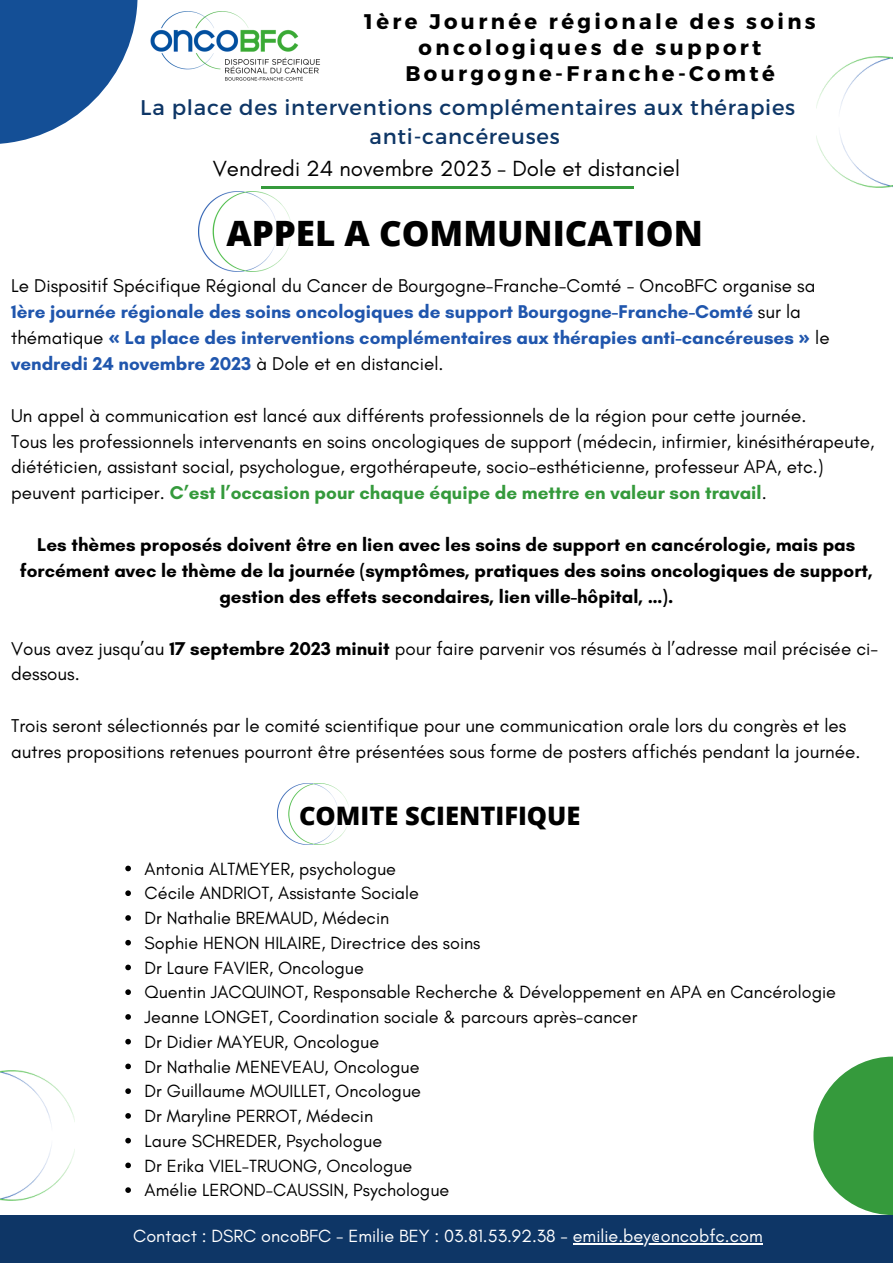
<style>
.page{position:relative;width:893px;height:1264px;background:#fff}
.page>*{position:absolute;margin:0;border:0;box-sizing:border-box;transform-origin:0 0}
.t1{font:800 34.95px "Open Sans";color:#000}
.t2{font:800 25.5px "Open Sans";color:#000}
.t3{font:22.35px "Glacial Indifference";color:#000}
.t4{font:700 21.15px/25.8px "Montserrat";letter-spacing:.16em;color:#000;text-align:center}
.t5{font:21.15px "Montserrat";letter-spacing:.035em;color:#0e3666}
.t6{font:18.9px/25.8px "Glacial Indifference";color:#000}
.t7{font:700 18.9px/25.8px "Glacial Indifference";color:#000;text-align:center}
.t8{font:700 18.9px/25.8px "Glacial Indifference";color:#2056ad}
.t9{font:18px "Glacial Indifference";color:#000}
.t10{font:18px "Glacial Indifference";color:#fff}
.s1{font-weight:400;color:#000}
.s2{font-family:"Noto Sans"}
.s3{font-weight:700;color:#359a3c}
.s4{font-weight:700}
</style>
<div class="page">
<div style="left:0;top:1214px;width:892px;height:48px;background:#0e3666"></div>
<svg style="left:0;top:0;width:138px;height:144px;fill:#144f96"></svg>
<img style="left:150px;top:11px;width:170px;height:70px">
<svg style="left:813px;top:1056px;width:79px;height:158px;fill:#359a3c"></svg>
<img style="left:198px;top:192px;width:92px;height:79px">
<hr style="left:261px;top:186px;width:372px;height:2px;background:#359a3c">
<img style="left:816px;top:57px;width:76px;height:130px">
<img style="left:0;top:1070px;width:74px;height:130px">
<img style="left:277px;top:784px;width:71px;height:60px">
<svg style="left:125px;top:865px;width:6px;height:6px"></svg>
<svg style="left:125px;top:890px;width:6px;height:6px"></svg>
<svg style="left:125px;top:915px;width:6px;height:5px"></svg>
<svg style="left:125px;top:939px;width:6px;height:6px"></svg>
<svg style="left:125px;top:964px;width:6px;height:6px"></svg>
<svg style="left:125px;top:989px;width:6px;height:6px"></svg>
<svg style="left:125px;top:1014px;width:6px;height:5px"></svg>
<svg style="left:125px;top:1038px;width:6px;height:6px"></svg>
<svg style="left:125px;top:1063px;width:6px;height:6px"></svg>
<svg style="left:125px;top:1088px;width:6px;height:5px"></svg>
<svg style="left:125px;top:1113px;width:6px;height:5px"></svg>
<svg style="left:125px;top:1137px;width:6px;height:6px"></svg>
<svg style="left:125px;top:1162px;width:6px;height:6px"></svg>
<svg style="left:125px;top:1187px;width:6px;height:5px"></svg>
<hr style="left:572px;top:1243px;width:190px;height:1px;background:#fff">
<p class="t4" style="left:364px;top:8px;width:453px">1ère Journée régionale des soins oncologiques de support<br>Bourgogne-Franche-Comté</p>
<p class="t5" style="left:140px;top:94px;width:656px">La place des interventions complémentaires aux thérapies</p>
<p class="t5" style="left:369px;top:122px;width:191px">anti-cancéreuses</p>
<p class="t3" style="left:213px;top:154px;width:469px">Vendredi 24 novembre 2023 - Dole et distanciel</p>
<p class="t1" style="left:226px;top:209px;width:478px">APPEL A COMMUNICATION</p>
<p class="t6" style="left:11px;top:273px;width:805px">Le Dispositif Spécifique Régional du Cancer de Bourgogne-Franche-Comté - OncoBFC organise sa</p>
<p class="t8" style="left:11px;top:299px;width:819px">1ère journée régionale des soins oncologiques de support Bourgogne-Franche-Comté <span class="s1">sur la thématique</span> <span class="s2">«</span> La place des interventions complémentaires aux thérapies anti-cancéreuses <span class="s2">»</span> <span class="s1">le </span>vendredi 24 novembre 2023 <span class="s1">à Dole et en distanciel.</span></p>
<p class="t6" style="left:11px;top:402px;width:796px">Un appel à communication est lancé aux différents professionnels de la région pour cette journée.</p>
<p class="t6" style="left:11px;top:428px;width:864px">Tous les professionnels intervenants en soins oncologiques de support (médecin, infirmier, kinésithérapeute, diététicien, assistant social, psychologue, ergothérapeute, socio-esthéticienne, professeur APA, etc.) peuvent participer. <span class="s3">C’est l’occasion pour chaque équipe de mettre en valeur son travail</span>.</p>
<p class="t7" style="left:20px;top:531px;width:854px">Les thèmes proposés doivent être en lien avec les soins de support en cancérologie, mais pas forcément avec le thème de la journée (symptômes, pratiques des soins oncologiques de support, gestion des effets secondaires, lien ville-hôpital, …).</p>
<p class="t6" style="left:11px;top:635px;width:868px">Vous avez jusqu’au <span class="s4">17 septembre 2023 minuit</span> pour faire parvenir vos résumés à l’adresse mail précisée ci&shy;dessous.</p>
<p class="t6" style="left:11px;top:712px;width:850px">Trois seront sélectionnés par le comité scientifique pour une communication orale lors du congrès et les autres propositions retenues pourront être présentées sous forme de posters affichés pendant la journée.</p>
<p class="t2" style="left:299px;top:797px;width:283px">COMITE SCIENTIFIQUE</p>
<p class="t9" style="left:145px;top:857px;width:253px">Antonia ALTMEYER, psychologue</p>
<p class="t9" style="left:145px;top:882px;width:276px">Cécile ANDRIOT, Assistante Sociale</p>
<p class="t9" style="left:145px;top:907px;width:246px">Dr Nathalie BREMAUD, Médecin</p>
<p class="t9" style="left:145px;top:931px;width:337px">Sophie HENON HILAIRE, Directrice des soins</p>
<p class="t9" style="left:145px;top:956px;width:221px">Dr Laure FAVIER, Oncologue</p>
<p class="t9" style="left:145px;top:981px;width:692px">Quentin JACQUINOT, Responsable Recherche &amp; Développement en APA en Cancérologie</p>
<p class="t9" style="left:145px;top:1006px;width:494px">Jeanne LONGET, Coordination sociale &amp; parcours après-cancer</p>
<p class="t9" style="left:145px;top:1030px;width:236px">Dr Didier MAYEUR, Oncologue</p>
<p class="t9" style="left:145px;top:1055px;width:276px">Dr Nathalie MENEVEAU, Oncologue</p>
<p class="t9" style="left:145px;top:1080px;width:278px">Dr Guillaume MOUILLET, Oncologue</p>
<p class="t9" style="left:145px;top:1104px;width:230px">Dr Maryline PERROT, Médecin</p>
<p class="t9" style="left:145px;top:1129px;width:239px">Laure SCHREDER, Psychologue</p>
<p class="t9" style="left:145px;top:1154px;width:269px">Dr Erika VIEL-TRUONG, Oncologue</p>
<p class="t9" style="left:145px;top:1179px;width:306px">Amélie LEROND-CAUSSIN, Psychologue</p>
<p class="t10" style="left:133px;top:1224px;width:631px">Contact : DSRC oncoBFC - Emilie BEY : 03.81.53.92.38 - emilie.bey@oncobfc.com</p>
</div>
